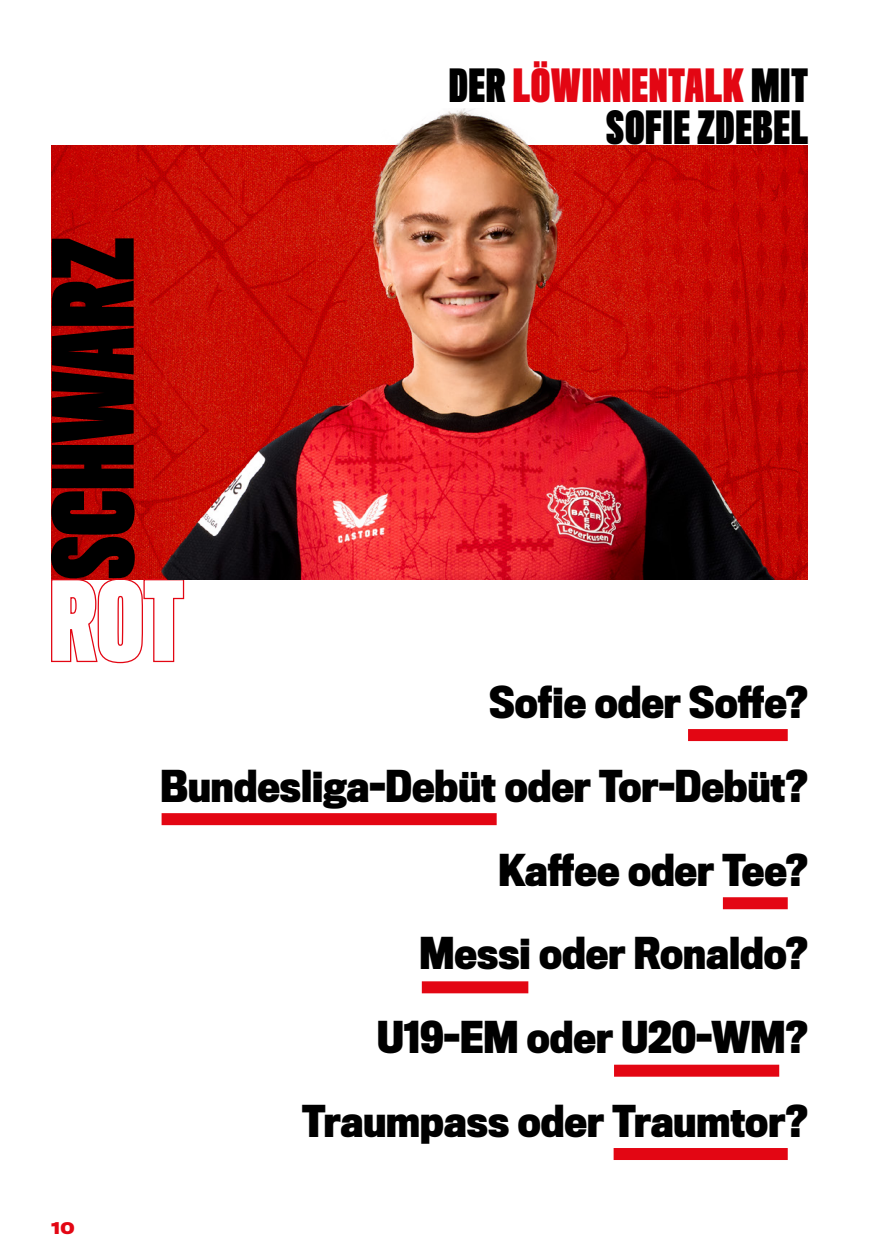
<style>
.page{position:relative;width:893px;height:1259px;background:#fff}
.page>*{position:absolute;margin:0;border:0;box-sizing:border-box;transform-origin:0 0}
.t1{font:700 42px/42px "Titling Gothic FB Skyline";letter-spacing:.03em;color:#000;text-align:right}
.t2{font:700 40.5px/83.7px "Titling Gothic FB Cond";color:#000;text-align:right}
.t3{font:700 15px "Titling Gothic FB Wide";color:#e30613}
.s1{color:#e30613}
</style>
<div class="page">
<img style="left:51px;top:146px;width:757px;height:433px">
<svg style="left:51px;top:238px;width:134px;height:426px"></svg>
<div style="left:688px;top:729px;width:100px;height:12px;background:#e30613"></div>
<div style="left:162px;top:813px;width:335px;height:12px;background:#e30613"></div>
<div style="left:723px;top:897px;width:65px;height:12px;background:#e30613"></div>
<div style="left:422px;top:981px;width:106px;height:12px;background:#e30613"></div>
<div style="left:614px;top:1064px;width:165px;height:12px;background:#e30613"></div>
<div style="left:614px;top:1148px;width:174px;height:12px;background:#e30613"></div>
<img style="left:148px;top:109px;width:639px;height:470px">
<p class="t1" style="left:449px;top:66px;width:360px">DER <span class="s1">LÖWINNENTALK</span> MIT<br>SOFIE ZDEBEL</p>
<p class="t3" style="left:51px;top:1219px;width:25px">10</p>
<p class="t2" style="left:160px;top:661px;width:649px">Sofie oder Soffe?<br>Bundesliga-Debüt oder Tor-Debüt?<br>Kaffee oder Tee?<br>Messi oder Ronaldo?<br>U19-EM oder U20-WM?<br>Traumpass oder Traumtor?</p>
</div>
